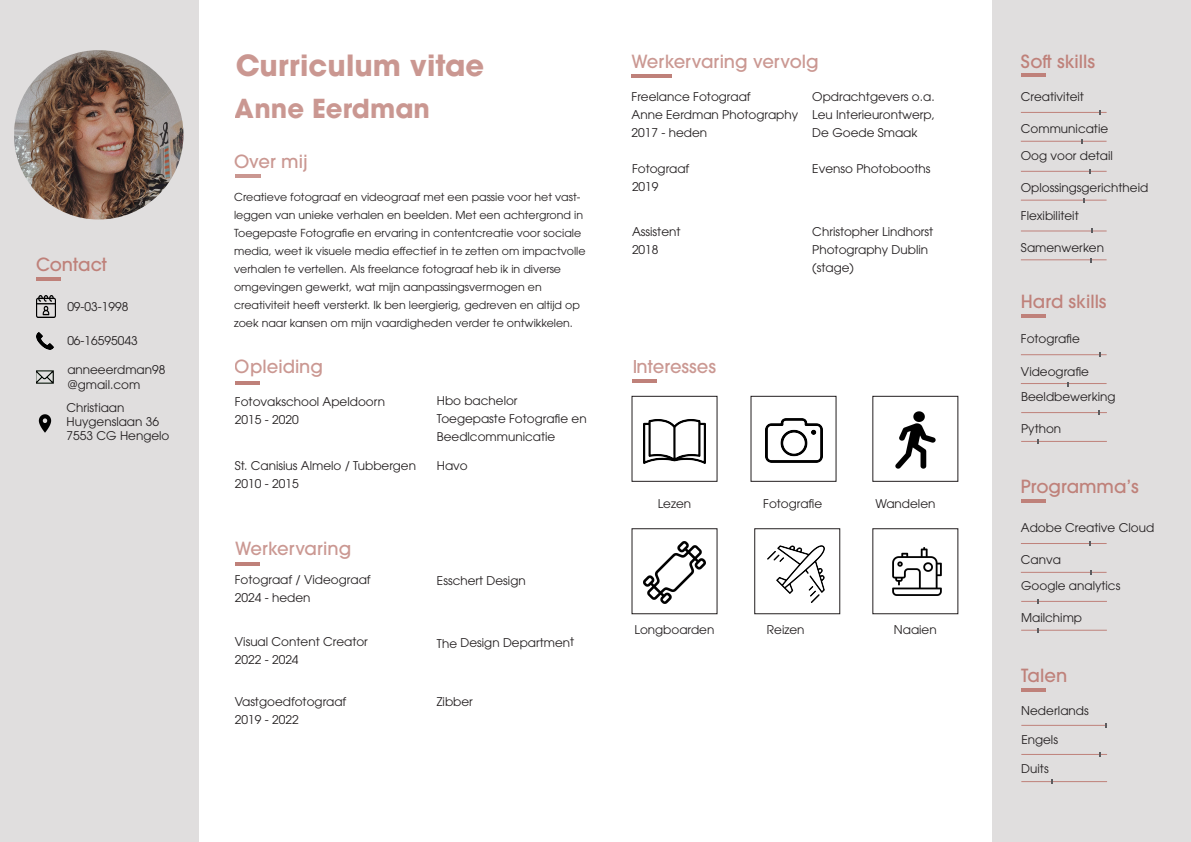
<style>
.page{position:relative;width:1191px;height:842px;background:#fff}
.page>*{position:absolute;margin:0;border:0;box-sizing:border-box;transform-origin:0 0}
.t1{font:700 29px "ITC Avant Garde Pro";color:#bf817a}
.t2{font:700 26px "ITC Avant Garde Pro";color:#bf817a}
.t3{font:500 18px "ITC Avant Garde Pro";color:#bf817a}
.t4{font:12px "ITC Avant Garde Pro";color:#231f20}
.t5{font:11px/18px "ITC Avant Garde Pro";color:#231f20}
</style>
<div class="page">
<div style="left:992px;top:0;width:199px;height:842px;background:#e0dede"></div>
<div style="left:0;top:0;width:198px;height:842px;background:#e0dede"></div>
<img style="left:14px;top:50px;width:169px;height:170px;border-radius:83px">
<hr style="left:235px;top:175px;width:25px;height:3px;background:#bf817a">
<img style="left:36px;top:332px;width:18px;height:18px">
<img style="left:36px;top:370px;width:18px;height:14px">
<img style="left:38px;top:414px;width:14px;height:18px">
<hr style="left:36px;top:278px;width:25px;height:3px;background:#bf817a">
<hr style="left:1020px;top:383px;width:86px;height:1px;background:#bf817a">
<hr style="left:1021px;top:354px;width:85px;height:1px;background:#bf817a">
<hr style="left:1021px;top:688px;width:25px;height:3px;background:#bf817a">
<hr style="left:1021px;top:725px;width:86px;height:1px;background:#bf817a">
<hr style="left:1021px;top:754px;width:86px;height:1px;background:#bf817a">
<hr style="left:1021px;top:781px;width:86px;height:1px;background:#bf817a">
<hr style="left:235px;top:381px;width:25px;height:3px;background:#bf817a">
<hr style="left:235px;top:562px;width:25px;height:3px;background:#bf817a">
<hr style="left:632px;top:380px;width:25px;height:3px;background:#bf817a">
<img style="left:895px;top:411px;width:41px;height:58px">
<div style="left:872px;top:396px;width:86px;height:86px;border:1px solid #231f20"></div>
<img style="left:643px;top:419px;width:62px;height:45px">
<div style="left:631px;top:396px;width:86px;height:86px;border:1px solid #231f20"></div>
<img style="left:766px;top:418px;width:56px;height:45px">
<div style="left:750px;top:396px;width:86px;height:86px;border:1px solid #231f20"></div>
<hr style="left:631px;top:74px;width:41px;height:3px;background:#bf817a">
<hr style="left:1021px;top:441px;width:85px;height:1px;background:#bf817a">
<hr style="left:1021px;top:412px;width:86px;height:1px;background:#bf817a">
<hr style="left:1020px;top:141px;width:86px;height:1px;background:#bf817a">
<hr style="left:1021px;top:112px;width:85px;height:1px;background:#bf817a">
<hr style="left:1020px;top:74px;width:25px;height:3px;background:#bf817a">
<hr style="left:1020px;top:200px;width:86px;height:1px;background:#bf817a">
<hr style="left:1021px;top:171px;width:85px;height:1px;background:#bf817a">
<hr style="left:1020px;top:259px;width:86px;height:1px;background:#bf817a">
<hr style="left:1021px;top:230px;width:85px;height:1px;background:#bf817a">
<hr style="left:1020px;top:315px;width:25px;height:3px;background:#bf817a">
<img style="left:643px;top:541px;width:62px;height:62px">
<div style="left:631px;top:528px;width:86px;height:86px;border:1px solid #231f20"></div>
<img style="left:767px;top:545px;width:57px;height:57px">
<div style="left:754px;top:528px;width:86px;height:86px;border:1px solid #231f20"></div>
<img style="left:892px;top:547px;width:50px;height:49px">
<div style="left:872px;top:528px;width:86px;height:86px;border:1px solid #231f20"></div>
<img style="left:36px;top:296px;width:19px;height:21px">
<hr style="left:1020px;top:500px;width:25px;height:3px;background:#bf817a">
<hr style="left:1020px;top:572px;width:86px;height:1px;background:#bf817a">
<hr style="left:1021px;top:543px;width:85px;height:1px;background:#bf817a">
<hr style="left:1021px;top:630px;width:85px;height:1px;background:#bf817a">
<hr style="left:1021px;top:601px;width:86px;height:1px;background:#bf817a">
<p class="t3" style="left:36px;top:253px;width:72px">Contact</p>
<p class="t4" style="left:67px;top:299px;width:63px">09-03-1998</p>
<p class="t4" style="left:67px;top:333px;width:72px">06-16595043</p>
<p class="t4" style="left:67px;top:362px;width:100px">anneeerdman98</p>
<p class="t4" style="left:67px;top:377px;width:74px">@gmail.com</p>
<p class="t4" style="left:67px;top:400px;width:59px">Christiaan</p>
<p class="t4" style="left:67px;top:414px;width:94px">Huygenslaan 36</p>
<p class="t4" style="left:67px;top:429px;width:104px">7553 CG Hengelo</p>
<h1 class="t1" style="left:235px;top:46px;width:250px">Curriculum vitae</h1>
<h3 class="t3" style="left:631px;top:50px;width:189px">Werkervaring vervolg</h3>
<h2 class="t2" style="left:235px;top:91px;width:197px">Anne Eerdman</h2>
<h3 class="t3" style="left:234px;top:150px;width:75px">Over mij</h3>
<p class="t5" style="left:234px;top:188px;width:353px">Creatieve fotograaf en videograaf met een passie voor het vast&shy;leggen van unieke verhalen en beelden. Met een achtergrond in Toegepaste Fotografie en ervaring in contentcreatie voor sociale media, weet ik visuele media effectief in te zetten om impactvolle verhalen te vertellen. Als freelance fotograaf heb ik in diverse</p>
<p class="t5" style="left:234px;top:278px;width:309px">omgevingen gewerkt, wat mijn aanpassingsvermogen en</p>
<p class="t5" style="left:234px;top:296px;width:347px">creativiteit heeft versterkt. Ik ben leergierig, gedreven en altijd op zoek naar kansen om mijn vaardigheden verder te ontwikkelen.</p>
<h3 class="t3" style="left:235px;top:355px;width:90px">Opleiding</h3>
<p class="t4" style="left:235px;top:394px;width:152px">Fotovakschool Apeldoorn</p>
<p class="t4" style="left:235px;top:412px;width:65px">2015 - 2020</p>
<p class="t4" style="left:235px;top:458px;width:183px">St. Canisius Almelo / Tubbergen</p>
<p class="t4" style="left:235px;top:476px;width:65px">2010 - 2015</p>
<h3 class="t3" style="left:235px;top:537px;width:118px">Werkervaring</h3>
<p class="t4" style="left:235px;top:572px;width:137px">Fotograaf / Videograaf</p>
<p class="t4" style="left:235px;top:590px;width:77px">2024 - heden</p>
<p class="t4" style="left:235px;top:634px;width:135px">Visual Content Creator</p>
<p class="t4" style="left:235px;top:652px;width:65px">2022 - 2024</p>
<p class="t4" style="left:235px;top:694px;width:113px">Vastgoedfotograaf</p>
<p class="t4" style="left:235px;top:712px;width:65px">2019 - 2022</p>
<p class="t4" style="left:437px;top:393px;width:82px">Hbo bachelor</p>
<p class="t4" style="left:437px;top:411px;width:151px">Toegepaste Fotografie en</p>
<p class="t4" style="left:437px;top:429px;width:120px">Beedlcommunicatie</p>
<p class="t4" style="left:437px;top:458px;width:32px">Havo</p>
<p class="t4" style="left:437px;top:573px;width:90px">Esschert Design</p>
<p class="t4" style="left:437px;top:635px;width:139px">The Design Department</p>
<p class="t4" style="left:437px;top:694px;width:37px">Zibber</p>
<p class="t4" style="left:631px;top:89px;width:121px">Freelance Fotograaf</p>
<p class="t4" style="left:631px;top:107px;width:168px">Anne Eerdman Photography</p>
<p class="t4" style="left:631px;top:125px;width:77px">2017 - heden</p>
<p class="t4" style="left:632px;top:161px;width:59px">Fotograaf</p>
<p class="t4" style="left:632px;top:179px;width:28px">2019</p>
<p class="t4" style="left:632px;top:225px;width:50px">Assistent</p>
<p class="t4" style="left:632px;top:243px;width:28px">2018</p>
<p class="t4" style="left:812px;top:89px;width:124px">Opdrachtgevers o.a.</p>
<p class="t4" style="left:812px;top:107px;width:124px">Leu Interieurontwerp,</p>
<p class="t4" style="left:812px;top:125px;width:107px">De Goede Smaak</p>
<p class="t4" style="left:812px;top:161px;width:120px">Evenso Photobooths</p>
<p class="t4" style="left:812px;top:224px;width:122px">Christopher Lindhorst</p>
<p class="t4" style="left:812px;top:242px;width:117px">Photography Dublin</p>
<p class="t4" style="left:812px;top:260px;width:43px">(stage)</p>
<h3 class="t3" style="left:632px;top:355px;width:86px">Interesses</h3>
<p class="t4" style="left:657px;top:496px;width:35px">Lezen</p>
<p class="t4" style="left:763px;top:496px;width:61px">Fotografie</p>
<p class="t4" style="left:875px;top:496px;width:61px">Wandelen</p>
<p class="t4" style="left:634px;top:622px;width:81px">Longboarden</p>
<p class="t4" style="left:767px;top:622px;width:39px">Reizen</p>
<p class="t4" style="left:894px;top:622px;width:44px">Naaien</p>
<p class="t3" style="left:1020px;top:50px;width:76px">Soft skills</p>
<p class="t4" style="left:1020px;top:89px;width:65px">Creativiteit</p>
<p class="t4" style="left:1020px;top:121px;width:89px">Communicatie</p>
<p class="t4" style="left:1020px;top:148px;width:94px">Oog voor detail</p>
<p class="t4" style="left:1020px;top:180px;width:129px">Oplossingsgerichtheid</p>
<p class="t4" style="left:1020px;top:208px;width:59px">Flexibiliteit</p>
<p class="t4" style="left:1020px;top:240px;width:85px">Samenwerken</p>
<p class="t3" style="left:1020px;top:290px;width:87px">Hard skills</p>
<p class="t4" style="left:1020px;top:332px;width:61px">Fotografie</p>
<p class="t4" style="left:1020px;top:364px;width:70px">Videografie</p>
<p class="t4" style="left:1021px;top:389px;width:96px">Beeldbewerking</p>
<p class="t4" style="left:1021px;top:422px;width:42px">Python</p>
<p class="t3" style="left:1020px;top:475px;width:120px">Programma’s</p>
<p class="t4" style="left:1020px;top:520px;width:135px">Adobe Creative Cloud</p>
<p class="t4" style="left:1020px;top:553px;width:42px">Canva</p>
<p class="t4" style="left:1021px;top:578px;width:101px">Google analytics</p>
<p class="t4" style="left:1021px;top:610px;width:62px">Mailchimp</p>
<p class="t3" style="left:1021px;top:664px;width:48px">Talen</p>
<p class="t4" style="left:1021px;top:703px;width:69px">Nederlands</p>
<p class="t4" style="left:1021px;top:732px;width:38px">Engels</p>
<p class="t4" style="left:1021px;top:761px;width:29px">Duits</p>
</div>
